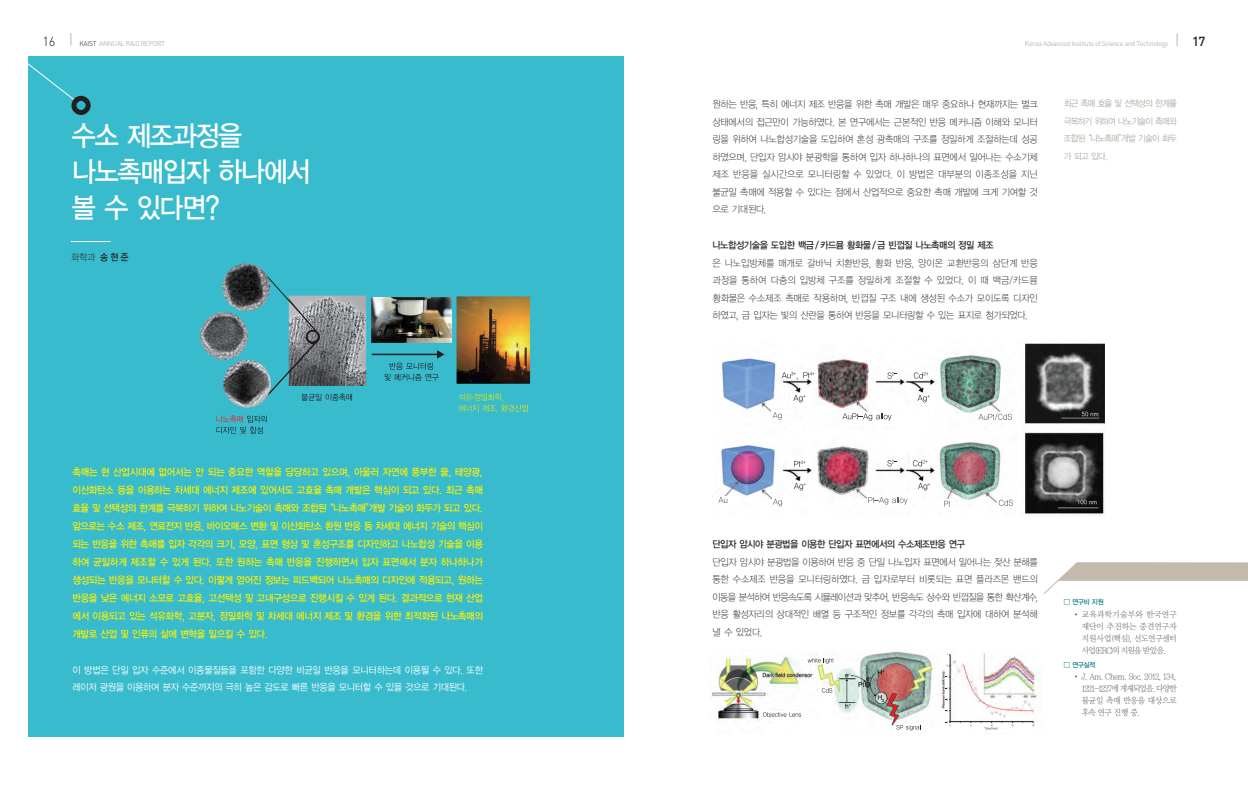
<style>
.page{position:relative;width:1248px;height:794px;background:#fff}
.page>*{position:absolute;margin:0;border:0;box-sizing:border-box;transform-origin:0 0}
.t1{font:28px/36px "YGO13";letter-spacing:-.125em;color:#fff;scale:.93 1}
.t2{font:500 13px "DIN";color:#231f20}
.t3{font:300 13px "DIN";color:#231f20}
.t4{font:10px/18px "YGO13";letter-spacing:-.115em;color:#fff101;text-align:justify;scale:.93 1}
.t5{font:9.7px/17.5px "YGO11";letter-spacing:-.105em;color:#231f20;text-align:justify;scale:.93 1}
.t6{font:9.7px/17.5px "YGO12";letter-spacing:-.105em;color:#fff;scale:.93 1}
.t7{font:9.7px "YGO13";letter-spacing:-.125em;color:#231f20;scale:.93 1}
.t8{font:9.5px "YGO11";color:#231f20;scale:.93 1}
.t9{font:9px/17.5px "YGO12";letter-spacing:-.17em;color:#adafa2;text-align:justify;scale:.93 1}
.t10{font:8.6px/12px "Y Mj O12";letter-spacing:-.115em;color:#606462;text-align:justify;scale:.93 1}
.t11{font:7px "DIN";letter-spacing:-.05em;color:#b1b9b7}
.t12{font:7px "YGO13";letter-spacing:-.125em;color:#00747b}
.s1{color:#606462}
.s2{font-family:"YGO13"}
</style>
<div class="page">
<svg style="left:1176px;top:33px;width:1px;height:13px"></svg>
<div style="left:28px;top:57px;width:596px;height:680px;background:#38bbcc"></div>
<hr style="left:71px;top:241px;width:40px;height:1px;background:#fff">
<svg style="left:28px;top:63px;width:63px;height:52px"></svg>
<svg style="left:71px;top:33px;width:1px;height:13px"></svg>
<img style="left:289px;top:295px;width:241px;height:91px">
<svg style="left:262px;top:271px;width:56px;height:62px"></svg>
<div style="left:306px;top:330px;width:14px;height:14px;border:2px solid #231f20;border-radius:50%"></div>
<img style="left:222px;top:263px;width:48px;height:48px;border-radius:50%">
<img style="left:200px;top:312px;width:48px;height:48px;border-radius:50%">
<img style="left:223px;top:360px;width:48px;height:47px;border-radius:50%">
<svg style="left:216px;top:415px;width:51px;height:19px"></svg>
<svg style="left:261px;top:341px;width:91px;height:60px"></svg>
<svg style="left:458px;top:393px;width:69px;height:20px"></svg>
<hr style="left:372px;top:354px;width:67px;height:1px;background:#231f20">
<svg style="left:385px;top:350px;width:59px;height:31px"></svg>
<img style="left:711px;top:651px;width:327px;height:78px">
<svg style="left:943px;top:722px;width:93px;height:7px"></svg>
<div style="left:944px;top:651px;width:6px;height:77px;background:#fff"></div>
<div style="left:761px;top:711px;width:42px;height:9px;background:#fff"></div>
<div style="left:818px;top:687px;width:15px;height:9px;background:#fff"></div>
<div style="left:804px;top:656px;width:32px;height:8px;background:#fff"></div>
<div style="left:894px;top:723px;width:30px;height:8px;background:#fff"></div>
<svg style="left:763px;top:712px;width:38px;height:6px"></svg>
<svg style="left:821px;top:688px;width:11px;height:5px"></svg>
<svg style="left:896px;top:725px;width:24px;height:5px"></svg>
<svg style="left:807px;top:658px;width:26px;height:5px"></svg>
<img style="left:945px;top:653px;width:89px;height:77px">
<img style="left:718px;top:343px;width:386px;height:172px">
<div style="left:976px;top:412px;width:43px;height:11px;background:#fff"></div>
<div style="left:996px;top:497px;width:21px;height:11px;background:#fff"></div>
<div style="left:939px;top:499px;width:14px;height:10px;background:#fff"></div>
<div style="left:867px;top:495px;width:44px;height:11px;background:#fff"></div>
<div style="left:881px;top:371px;width:16px;height:8px;background:#fff"></div>
<div style="left:910px;top:370px;width:20px;height:10px;background:#fff"></div>
<div style="left:913px;top:394px;width:21px;height:10px;background:#fff"></div>
<div style="left:840px;top:412px;width:58px;height:12px;background:#fff"></div>
<div style="left:714px;top:496px;width:22px;height:11px;background:#fff"></div>
<div style="left:772px;top:497px;width:22px;height:11px;background:#fff"></div>
<div style="left:790px;top:482px;width:22px;height:11px;background:#fff"></div>
<div style="left:790px;top:456px;width:22px;height:11px;background:#fff"></div>
<div style="left:790px;top:393px;width:19px;height:11px;background:#fff"></div>
<svg style="left:770px;top:410px;width:15px;height:11px"></svg>
<div style="left:779px;top:369px;width:38px;height:10px;background:#fff"></div>
<svg style="left:793px;top:395px;width:12px;height:7px"></svg>
<svg style="left:794px;top:483px;width:12px;height:7px"></svg>
<svg style="left:917px;top:395px;width:12px;height:7px"></svg>
<div style="left:913px;top:482px;width:22px;height:10px;background:#fff"></div>
<svg style="left:918px;top:483px;width:12px;height:7px"></svg>
<svg style="left:772px;top:412px;width:9px;height:8px"></svg>
<svg style="left:773px;top:499px;width:9px;height:7px"></svg>
<svg style="left:718px;top:497px;width:9px;height:6px"></svg>
<svg style="left:978px;top:413px;width:33px;height:7px"></svg>
<svg style="left:842px;top:413px;width:49px;height:8px"></svg>
<svg style="left:887px;top:372px;width:9px;height:7px"></svg>
<svg style="left:913px;top:372px;width:15px;height:7px"></svg>
<div style="left:881px;top:458px;width:16px;height:9px;background:#fff"></div>
<div style="left:909px;top:457px;width:20px;height:11px;background:#fff"></div>
<svg style="left:887px;top:460px;width:9px;height:6px"></svg>
<svg style="left:912px;top:460px;width:15px;height:6px"></svg>
<svg style="left:998px;top:500px;width:14px;height:6px"></svg>
<svg style="left:944px;top:501px;width:6px;height:5px"></svg>
<svg style="left:868px;top:497px;width:39px;height:7px"></svg>
<svg style="left:781px;top:372px;width:16px;height:8px"></svg>
<svg style="left:803px;top:372px;width:11px;height:6px"></svg>
<svg style="left:794px;top:460px;width:11px;height:7px"></svg>
<svg style="left:1043px;top:562px;width:204px;height:32px"></svg>
<h2 class="t3" style="left:43px;top:33px;width:14px">16</h2>
<p class="t11" style="left:79px;top:39px;width:87px"><span class="s1">KAIST</span> ANNUAL R&amp;D REPORT</p>
<h1 class="t1" style="left:71px;top:118px;width:260px">수소 제조과정을 나노촉매입자 하나에서 볼 수 있다면?</h1>
<p class="t8" style="left:71px;top:251px;width:64px">화학과 <span class="s2">송현준</span></p>
<p class="t4" style="left:72px;top:463px;width:443px">촉매는 현 산업시대에 없어서는 안 되는 중요한 역할을 담당하고 있으며, 아울러 자연에 풍부한 물, 태양광, 이산화탄소 등을 이용하는 차세대 에너지 제조에 있어서도 고효율 촉매 개발은 핵심이 되고 있다. 최근 촉매 효율 및 선택성의 한계를 극복하기 위하여 나노기술이 촉매와 조합된 “나노촉매”개발 기술이 화두가 되고 있다. 앞으로는 수소 제조, 연료전지 반응, 바이오매스 변환 및 이산화탄소 환원 반응 등 차세대 에너지 기술의 핵심이 되는 반응을 위한 촉매를 입자 각각의 크기, 모양, 표면 형상 및 혼성구조를 디자인하고 나노합성 기술을 이용 하여 균일하게 제조할 수 있게 된다. 또한 원하는 촉매 반응을 진행하면서 입자 표면에서 분자 하나하나가 생성되는 반응을 모니터할 수 있다. 이렇게 얻어진 정보는 피드백되어 나노촉매의 디자인에 적용되고, 원하는 반응을 낮은 에너지 소모로 고효율, 고선택성 및 고내구성으로 진행시킬 수 있게 된다. 결과적으로 현재 산업 에서 이용되고 있는 석유화학, 고분자, 정밀화학 및 차세대 에너지 제조 및 환경을 위한 최적화된 나노촉매의 개발로 산업 및 인류의 삶에 변혁을 일으킬 수 있다.</p>
<p class="t6" style="left:72px;top:661px;width:443px">이 방법은 단일 입자 수준에서 이종물질들을 포함한 다양한 비균일 반응을 모니터하는데 이용될 수 있다. 또한 레이저 광원을 이용하여 분자 수준까지의 극히 높은 감도로 빠른 반응을 모니터할 수 있을 것으로 기대된다.</p>
<p class="t11" style="left:1024px;top:39px;width:145px">Korea Advanced Institute of Science and Technology</p>
<h2 class="t2" style="left:1191px;top:34px;width:15px">17</h2>
<p class="t5" style="left:712px;top:95px;width:352px">원하는 반응, 특히 에너지 제조 반응을 위한 촉매 개발은 매우 중요하나 현재까지는 벌크 상태에서의 접근만이 가능하였다. 본 연구에서는 근본적인 반응 메커니즘 이해와 모니터 링을 위하여 나노합성기술을 도입하여 혼성 광촉매의 구조를 정밀하게 조절하는데 성공 하였으며, 단입자 암시야 분광학을 통하여 입자 하나하나의 표면에서 일어나는 수소기체 제조 반응을 실시간으로 모니터링할 수 있었다. 이 방법은 대부분의 이종조성을 지닌 불균일 촉매에 적용할 수 있다는 점에서 산업적으로 중요한 촉매 개발에 크게 기여할 것 으로 기대된다.</p>
<p class="t7" style="left:712px;top:239px;width:304px">나노합성기술을 도입한 백금/카드뮴 황화물/금 빈껍질 나노촉매의 정밀 제조</p>
<p class="t5" style="left:712px;top:254px;width:352px">은 나노입방체를 매개로 갈바닉 치환반응, 황화 반응, 양이온 교환반응의 삼단계 반응 과정을 통하여 다층의 입방체 구조를 정밀하게 조절할 수 있었다. 이 때 백금/카드뮴 황화물은 수소제조 촉매로 작용하며, 빈껍질 구조 내에 생성된 수소가 모이도록 디자인 하였고, 금 입자는 빛의 산란을 통하여 반응을 모니터링할 수 있는 표지로 첨가되었다.</p>
<p class="t9" style="left:1063px;top:95px;width:123px">최근 촉매 효율 및 선택성의 한계를 극복하기 위하여 나노기술이 촉매와 조합된 “나노촉매”개발 기술이 화두 가 되고 있다.</p>
<p class="t7" style="left:712px;top:538px;width:274px">단입자 암시야 분광법을 이용한 단입자 표면에서의 수소제조반응 연구</p>
<p class="t5" style="left:712px;top:553px;width:352px">단입자 암시야 분광법을 이용하여 반응 중 단일 나노입자 표면에서 일어나는 젖산 분해를 통한 수소제조 반응을 모니터링하였다. 금 입자로부터 비롯되는 표면 플라즈몬 밴드의 이동을 분석하여 반응속도록 시뮬레이션과 맞추어, 반응속도 상수와 빈껍질을 통한 확산계수, 반응 활성자리의 상대적인 배열 등 구조적인 정보를 각각의 촉매 입자에 대하여 분석해 낼 수 있었다.</p>
<p class="t12" style="left:1063px;top:598px;width:42px">◉ 연구비 지원</p>
<p class="t10" style="left:1081px;top:608px;width:104px;text-indent:-9px">• 교육과학기술부와 한국연구 재단이 추진하는 중견연구자 지원사업(핵심), 선도연구센터 사업(ERC)의 지원을 받았음.</p>
<p class="t12" style="left:1063px;top:661px;width:34px">◉ 연구실적</p>
<p class="t10" style="left:1081px;top:671px;width:104px;text-indent:-9px">• J. Am. Chem. Soc. 2012, 134, 1221-1227에 게재되었음.다양한 불균일 촉매 반응을 대상으로 후속 연구 진행 중.</p>
</div>
